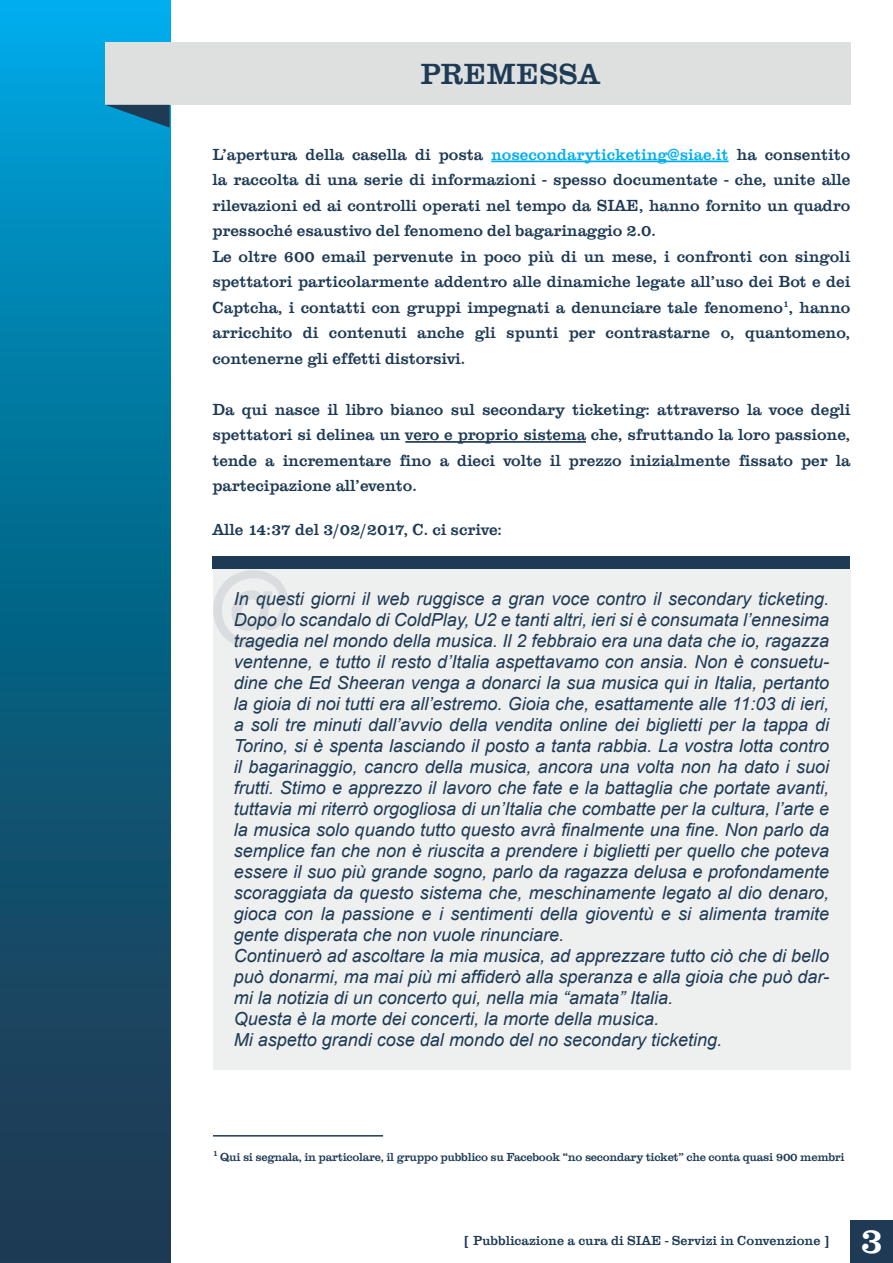
<style>
.page{position:relative;width:893px;height:1263px;background:#fff}
.page>*{position:absolute;margin:0;border:0;box-sizing:border-box;transform-origin:0 0}
.t1{font:500 112.5px "Clarendon T";color:#1e3a54}
.t2{font:500 37.5px "Clarendon T";color:#fff}
.t3{font:500 30px "Clarendon T";color:#1e3a54}
.t4{font:italic 18px/21px "Arial";color:#1e3a54;text-align:justify}
.t5{font:500 16.5px/25.5px "Clarendon T";color:#1e3a54;text-align:justify}
.t6{font:500 13.5px "Clarendon T";color:#1e3a54}
.t7{font:500 12px "Clarendon T";letter-spacing:-.02em;color:#1e3a54}
.s1{color:#00aeef}
</style>
<div class="page">
<svg style="left:0;top:0;width:170px;height:1263px;background:#0a668b"></svg>
<div style="left:850px;top:1220px;width:43px;height:43px;background:#1e3a54"></div>
<div style="left:105px;top:43px;width:745px;height:62px;background:#dde0df"></div>
<svg style="left:105px;top:105px;width:65px;height:23px"></svg>
<hr style="left:491px;top:161px;width:238px;height:1px;background:#00aeef">
<hr style="left:405px;top:441px;width:181px;height:2px;background:#1e3a54">
<div style="left:213px;top:569px;width:637px;height:501px;background:#eeefef"></div>
<div style="left:213px;top:556px;width:637px;height:13px;background:#1e3a54"></div>
<hr style="left:213px;top:1135px;width:170px;height:1px;background:#1e3a54">
<p class="t3" style="left:421px;top:58px;width:181px">PREMESSA</p>
<p class="t5" style="left:212px;top:142px;width:639px">L’apertura della casella di posta <span class="s1">nosecondaryticketing@siae.it</span> ha consentito la raccolta di una serie di informazioni - spesso documentate - che, unite alle rilevazioni ed ai controlli operati nel tempo da SIAE, hanno fornito un quadro pressoché esaustivo del fenomeno del bagarinaggio 2.0.</p>
<p class="t5" style="left:212px;top:244px;width:639px">Le oltre 600 email pervenute in poco più di un mese, i confronti con singoli spettatori particolarmente addentro alle dinamiche legate all’uso dei Bot e dei Captcha, i contatti con gruppi impegnati a denunciare tale fenomeno<sup>1</sup>, hanno arricchito di contenuti anche gli spunti per contrastarne o, quantomeno, contenerne gli effetti distorsivi.</p>
<p class="t5" style="left:212px;top:397px;width:639px">Da qui nasce il libro bianco sul secondary ticketing: attraverso la voce degli spettatori si delinea un vero e proprio sistema che, sfruttando la loro passione, tende a incrementare fino a dieci volte il prezzo inizialmente fissato per la partecipazione all’evento.</p>
<p class="t5" style="left:212px;top:517px;width:291px">Alle 14:37 del 3/02/2017, C. ci scrive:</p>
<h1 class="t1" style="left:210px;top:546px;width:84px">@</h1>
<p class="t4" style="left:234px;top:588px;width:597px">In questi giorni il web ruggisce a gran voce contro il secondary ticketing.<br>Dopo lo scandalo di ColdPlay, U2 e tanti altri, ieri si è consumata l’ennesima tragedia nel mondo della musica. Il 2 febbraio era una data che io, ragazza ventenne, e tutto il resto d’Italia aspettavamo con ansia. Non è consuetu&shy;dine che Ed Sheeran venga a donarci la sua musica qui in Italia, pertanto la gioia di noi tutti era all’estremo. Gioia che, esattamente alle 11:03 di ieri, a soli tre minuti dall’avvio della vendita online dei biglietti per la tappa di Torino, si è spenta lasciando il posto a tanta rabbia. La vostra lotta contro il bagarinaggio, cancro della musica, ancora una volta non ha dato i suoi frutti. Stimo e apprezzo il lavoro che fate e la battaglia che portate avanti, tuttavia mi riterrò orgogliosa di un’Italia che combatte per la cultura, l’arte e la musica solo quando tutto questo avrà finalmente una fine. Non parlo da semplice fan che non è riuscita a prendere i biglietti per quello che poteva essere il suo più grande sogno, parlo da ragazza delusa e profondamente scoraggiata da questo sistema che, meschinamente legato al dio denaro, gioca con la passione e i sentimenti della gioventù e si alimenta tramite gente disperata che non vuole rinunciare.</p>
<p class="t4" style="left:234px;top:945px;width:597px">Continuerò ad ascoltare la mia musica, ad apprezzare tutto ciò che di bello può donarmi, ma mai più mi affiderò alla speranza e alla gioia che può dar&shy;mi la notizia di un concerto qui, nella mia “amata” Italia.</p>
<p class="t4" style="left:234px;top:1008px;width:427px">Questa è la morte dei concerti, la morte della musica.</p>
<p class="t4" style="left:234px;top:1029px;width:490px">Mi aspetto grandi cose dal mondo del no secondary ticketing.</p>
<p class="t7" style="left:213px;top:1150px;width:633px"><sup>1</sup> Qui si segnala, in particolare, il gruppo pubblico su Facebook “no secondary ticket” che conta quasi 900 membri</p>
<p class="t6" style="left:464px;top:1233px;width:366px">[ Pubblicazione a cura di SIAE - Servizi in Convenzione ]</p>
<p class="t2" style="left:860px;top:1219px;width:25px">3</p>
</div>
